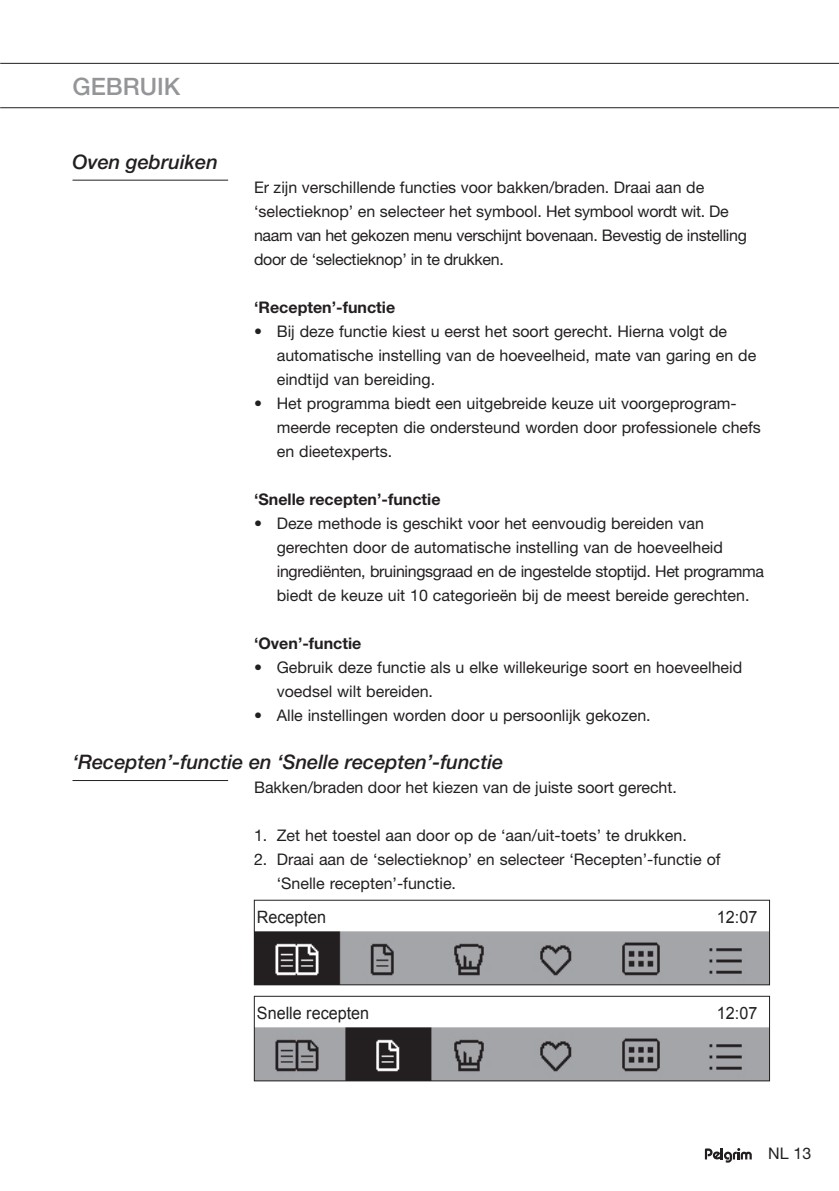
<style>
.page{position:relative;width:839px;height:1191px;background:#fff}
.page>*{position:absolute;margin:0;border:0;box-sizing:border-box;transform-origin:0 0}
.t1{font:500 24px "Helvetica Neue";color:#939598}
.t2{font:italic 500 20px "Helvetica Neue";color:#231f20}
.t3{font:17px "Arial";color:#231f20;scale:.95 1}
.t4{font:16px/24px "Helvetica Neue";color:#231f20}
.t5{font:16px/24px "Helvetica Neue";letter-spacing:-.02em;color:#231f20}
.t6{font:700 16px "Helvetica Neue";color:#231f20}
</style>
<div class="page">
<hr style="left:0;top:63px;width:838px;height:1px;background:#231f20">
<hr style="left:0;top:107px;width:838px;height:1px;background:#231f20">
<svg style="left:704px;top:1148px;width:47px;height:14px"></svg>
<hr style="left:72px;top:180px;width:156px;height:1px;background:#231f20">
<hr style="left:72px;top:780px;width:156px;height:1px;background:#231f20">
<img style="left:256px;top:931px;width:511px;height:51px">
<div style="left:254px;top:899px;width:515px;height:85px;border:1px solid #231f20"></div>
<img style="left:256px;top:1027px;width:511px;height:51px">
<div style="left:254px;top:995px;width:515px;height:85px;border:1px solid #231f20"></div>
<h1 class="t1" style="left:72px;top:72px;width:109px">GEBRUIK</h1>
<p class="t2" style="left:72px;top:150px;width:147px">Oven gebruiken</p>
<p class="t5" style="left:254px;top:175px;width:494px">Er zijn verschillende functies voor bakken/braden. Draai aan de ‘selectieknop’ en selecteer het symbool. Het symbool wordt wit. De naam van het gekozen menu verschijnt bovenaan. Bevestig de instelling door de ‘selectieknop’ in te drukken.</p>
<p class="t6" style="left:254px;top:297px;width:143px">‘Recepten’-functie</p>
<p class="t4" style="left:277px;top:319px;width:481px;text-indent:-23px">• Bij deze functie kiest u eerst het soort gerecht. Hierna volgt de automatische instelling van de hoeveelheid, mate van garing en de eindtijd van bereiding.</p>
<p class="t4" style="left:277px;top:391px;width:485px;text-indent:-23px">• Het programma biedt een uitgebreide keuze uit voorgeprogram&shy;meerde recepten die ondersteund worden door professionele chefs en dieetexperts.</p>
<p class="t6" style="left:254px;top:489px;width:188px">‘Snelle recepten’-functie</p>
<p class="t4" style="left:277px;top:511px;width:488px;text-indent:-23px">• Deze methode is geschikt voor het eenvoudig bereiden van gerechten door de automatische instelling van de hoeveelheid ingrediënten, bruiningsgraad en de ingestelde stoptijd. Het programma biedt de keuze uit 10 categorieën bij de meest bereide gerechten.</p>
<p class="t6" style="left:254px;top:633px;width:109px">‘Oven’-functie</p>
<p class="t4" style="left:277px;top:655px;width:467px;text-indent:-23px">• Gebruik deze functie als u elke willekeurige soort en hoeveelheid voedsel wilt bereiden.</p>
<p class="t4" style="left:254px;top:703px;width:398px">• Alle instellingen worden door u persoonlijk gekozen.</p>
<p class="t2" style="left:72px;top:750px;width:432px">‘Recepten’-functie en ‘Snelle recepten’-functie</p>
<p class="t4" style="left:254px;top:775px;width:424px">Bakken/braden door het kiezen van de juiste soort gerecht.</p>
<p class="t4" style="left:254px;top:823px;width:434px">1. Zet het toestel aan door op de ‘aan/uit-toets’ te drukken.</p>
<p class="t4" style="left:277px;top:847px;width:445px;text-indent:-23px">2. Draai aan de ‘selectieknop’ en selecteer ‘Recepten’-functie of ‘Snelle recepten’-functie.</p>
<p class="t3" style="left:257px;top:906px;width:74px">Recepten</p>
<p class="t3" style="left:716px;top:906px;width:44px">12:07</p>
<p class="t3" style="left:257px;top:1002px;width:120px">Snelle recepten</p>
<p class="t3" style="left:716px;top:1002px;width:44px">12:07</p>
<p class="t4" style="left:767px;top:1140px;width:45px">NL 13</p>
</div>
